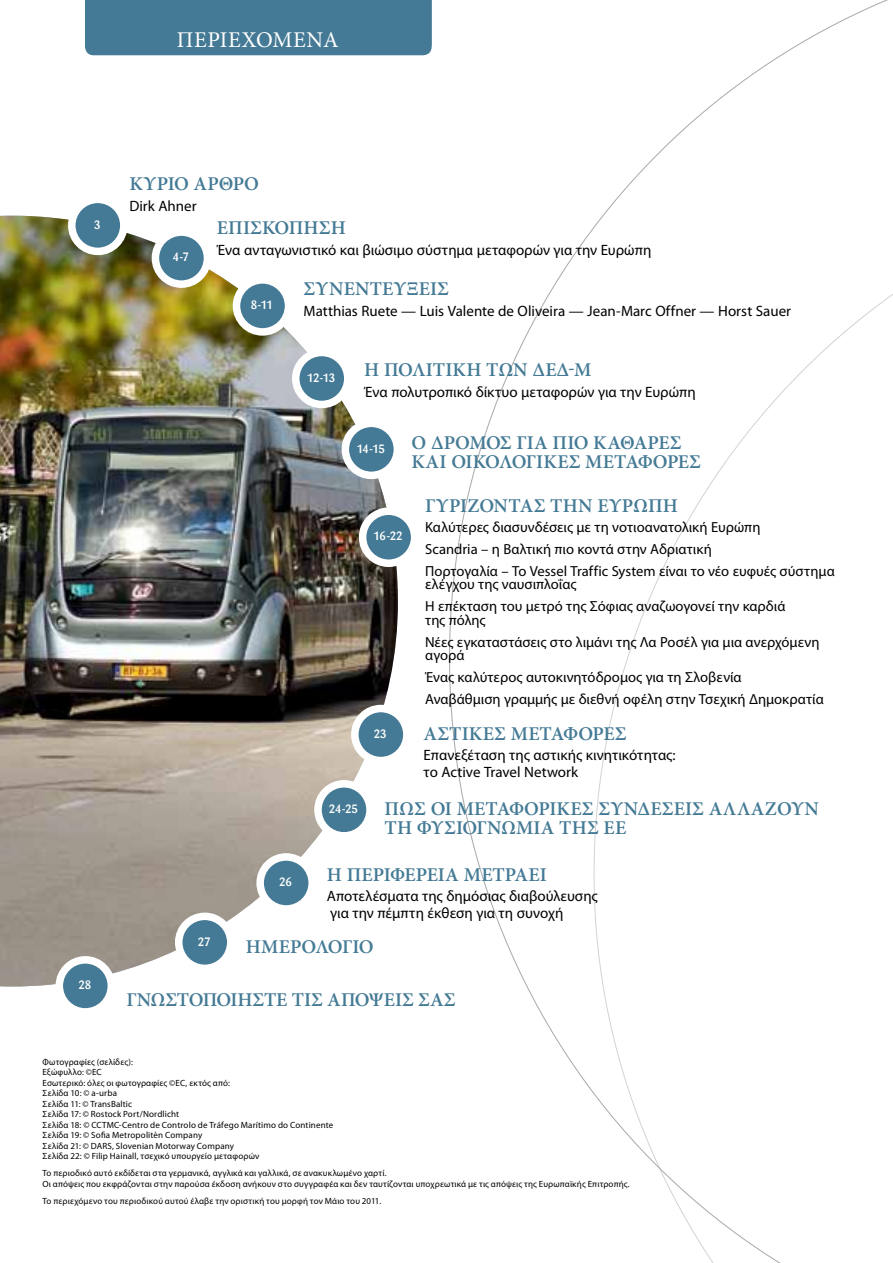
<style>
.page{position:relative;width:893px;height:1263px;background:#fff}
.page>*{position:absolute;margin:0;border:0;box-sizing:border-box;transform-origin:0 0}
.t1{font:22.5px "Minion Pro";letter-spacing:.02em;color:#fff}
.t2{font:600 19.5px/19.5px "Minion Pro";color:#447a95}
.t3{font:15px/16.5px "Myriad Pro";color:#000}
.t4{font:14.7px/22px "Myriad Pro";color:#000}
.t5{font:500 12px "Barmeno";letter-spacing:-.02em;color:#fff}
.t6{font:9px/10.5px "Myriad Pro";letter-spacing:.015em;color:#000}
</style>
<div class="page">
<svg style="left:449px;top:0;width:444px;height:1263px"></svg>
<img style="left:0;top:216px;width:398px;height:770px">
<div style="left:296px;top:352px;width:52px;height:52px;background:#447a95;border-radius:50%"></div>
<div style="left:292px;top:349px;width:59px;height:59px;border:8px solid #fff;border-radius:50%"></div>
<div style="left:236px;top:280px;width:53px;height:52px;background:#447a95;border-radius:50%"></div>
<div style="left:233px;top:276px;width:59px;height:60px;border:8px solid #fff;border-radius:50%"></div>
<div style="left:155px;top:232px;width:52px;height:52px;background:#447a95;border-radius:50%"></div>
<div style="left:152px;top:228px;width:59px;height:60px;border:8px solid #fff;border-radius:50%"></div>
<div style="left:72px;top:199px;width:52px;height:52px;background:#447a95;border-radius:50%"></div>
<div style="left:68px;top:196px;width:60px;height:59px;border:8px solid #fff;border-radius:50%"></div>
<div style="left:363px;top:511px;width:52px;height:52px;background:#447a95;border-radius:50%"></div>
<div style="left:359px;top:507px;width:59px;height:60px;border:8px solid #fff;border-radius:50%"></div>
<div style="left:179px;top:916px;width:52px;height:52px;background:#447a95;border-radius:50%"></div>
<div style="left:175px;top:912px;width:59px;height:60px;border:8px solid #fff;border-radius:50%"></div>
<div style="left:59px;top:960px;width:52px;height:52px;background:#447a95;border-radius:50%"></div>
<div style="left:56px;top:956px;width:59px;height:60px;border:8px solid #fff;border-radius:50%"></div>
<div style="left:318px;top:784px;width:52px;height:52px;background:#447a95;border-radius:50%"></div>
<div style="left:314px;top:780px;width:60px;height:59px;border:8px solid #fff;border-radius:50%"></div>
<div style="left:355px;top:708px;width:52px;height:52px;background:#447a95;border-radius:50%"></div>
<div style="left:351px;top:705px;width:60px;height:59px;border:8px solid #fff;border-radius:50%"></div>
<div style="left:345px;top:423px;width:52px;height:52px;background:#447a95;border-radius:50%"></div>
<div style="left:342px;top:420px;width:59px;height:59px;border:8px solid #fff;border-radius:50%"></div>
<div style="left:260px;top:857px;width:52px;height:52px;background:#447a95;border-radius:50%"></div>
<div style="left:256px;top:853px;width:60px;height:60px;border:8px solid #fff;border-radius:50%"></div>
<div style="left:85px;top:0;width:347px;height:55px;background:#447a95"></div>
<h1 class="t1" style="left:198px;top:21px;width:121px">CONTENTS</h1>
<h1 class="t1" style="left:177px;top:25px;width:163px">ΠΕΡΙΕΧΌΜΕΝΑ</h1>
<h3 class="t5" style="left:94px;top:217px;width:8px">3</h3>
<h3 class="t5" style="left:78px;top:978px;width:14px">28</h3>
<h2 class="t2" style="left:129px;top:174px;width:131px">Κύριο άρθρο</h2>
<h3 class="t3" style="left:129px;top:197px;width:69px">Dirk Ahner</h3>
<h3 class="t5" style="left:173px;top:250px;width:18px">4-7</h3>
<h2 class="t2" style="left:217px;top:218px;width:129px">Επισκόπηση</h2>
<h3 class="t3" style="left:217px;top:242px;width:436px">Ένα ανταγωνιστικό και βιώσιμο σύστημα μεταφορών για την Ευρώπη</h3>
<h3 class="t5" style="left:251px;top:298px;width:24px">8-11</h3>
<h2 class="t2" style="left:304px;top:279px;width:146px">Συνεντεύξεις</h2>
<h3 class="t3" style="left:304px;top:302px;width:489px">Matthias Ruete — Luis Valente de Oliveira — Jean-Marc Offner — Horst Sauer</h3>
<h3 class="t5" style="left:307px;top:370px;width:30px">12-13</h3>
<h2 class="t2" style="left:364px;top:360px;width:228px">Η πολιτική των ΔΕΔ-Μ</h2>
<h3 class="t3" style="left:364px;top:383px;width:333px">Ένα πολυτροπικό δίκτυο μεταφορών για την Ευρώπη</h3>
<h2 class="t2" style="left:412px;top:432px;width:279px">Ο δρόμος για πιο καθαρές και οικολογικές μεταφορές</h2>
<h3 class="t5" style="left:357px;top:441px;width:30px">14-15</h3>
<h3 class="t5" style="left:373px;top:529px;width:31px">16-22</h3>
<h2 class="t2" style="left:425px;top:496px;width:253px">Γυρίζοντας την Ευρώπη</h2>
<h3 class="t4" style="left:425px;top:515px;width:411px">Καλύτερες διασυνδέσεις με τη νοτιοανατολική Ευρώπη<br>Scandria – η Βαλτική πιο κοντά στην Αδριατική<br>Πορτογαλία – Το Vessel Traffic System είναι το νέο ευφυές σύστημα</h3>
<h3 class="t4" style="left:425px;top:573px;width:362px">ελέγχου της ναυσιπλοΐας<br>Η επέκταση του μετρό της Σόφιας αναζωογονεί την καρδιά</h3>
<h3 class="t4" style="left:425px;top:608px;width:396px">της πόλης<br>Νέες εγκαταστάσεις στο λιμάνι της Λα Ροσέλ για μια ανερχόμενη</h3>
<h3 class="t4" style="left:425px;top:644px;width:400px">αγορά<br>Ένας καλύτερος αυτοκινητόδρομος για τη Σλοβενία<br>Αναβάθμιση γραμμής με διεθνή οφέλη στην Τσεχική Δημοκρατία</h3>
<h3 class="t5" style="left:374px;top:726px;width:14px">23</h3>
<h2 class="t2" style="left:424px;top:723px;width:13px">ΑΣΤΙΚΕΣ</h2>
<h2 class="t2" style="left:511px;top:723px;width:14px">ΜΕΤΑΦΟΡΕΣ</h2>
<h3 class="t3" style="left:424px;top:747px;width:254px">Επανεξέταση της αστικής κινητικότητας: το Active Travel Network</h3>
<h3 class="t5" style="left:279px;top:875px;width:14px">26</h3>
<h2 class="t2" style="left:385px;top:799px;width:436px;text-indent:46px">οι μεταφορικές συνδέσεις αλλάζουν τη φυσιογνωμία της ΕΕ</h2>
<h3 class="t5" style="left:329px;top:802px;width:31px">24-25</h3>
<h2 class="t2" style="left:385px;top:799px;width:15px">Πώς</h2>
<h2 class="t2" style="left:327px;top:865px;width:222px">Η περιφέρεια μετράει</h2>
<h3 class="t3" style="left:327px;top:888px;width:272px">Αποτελέσματα της δημόσιας διαβούλευσης για την πέμπτη έκθεση για τη συνοχή</h3>
<h3 class="t5" style="left:198px;top:934px;width:14px">27</h3>
<h2 class="t2" style="left:246px;top:937px;width:129px">Ημερολόγιο</h2>
<h2 class="t2" style="left:126px;top:989px;width:330px">Γνωστοποιήστε τις απόψεις σας</h2>
<p class="t6" style="left:43px;top:1056px;width:292px">Φωτογραφίες (σελίδες):<br>Εξώφυλλο: ©EC<br>Εσωτερικό: όλες οι φωτογραφίες ©EC, εκτός από:<br>Σελίδα 10: © a-urba<br>Σελίδα 11: © TransBaltic<br>Σελίδα 17: © Rostock Port/Nordlicht<br>Σελίδα 18: © CCTMC-Centro de Controlo de Tráfego Marítimo do Continente Σελίδα 19: © Sofia Metropolitèn Company<br>Σελίδα 21: © DARS, Slovenian Motorway Company<br>Σελίδα 22: © Filip Hainall, τσεχικό υπουργείο μεταφορών</p>
<p class="t6" style="left:43px;top:1168px;width:589px">Το περιοδικό αυτό εκδίδεται στα γερμανικά, αγγλικά και γαλλικά, σε ανακυκλωμένο χαρτί.<br>Οι απόψεις που εκφράζονται στην παρούσα έκδοση ανήκουν στο συγγραφέα και δεν ταυτίζονται υποχρεωτικά με τις απόψεις της Ευρωπαϊκής Επιτροπής.</p>
<p class="t6" style="left:43px;top:1195px;width:340px">Το περιεχόμενο του περιοδικού αυτού έλαβε την οριστική του μορφή τον Μάιο του 2011.</p>
</div>
